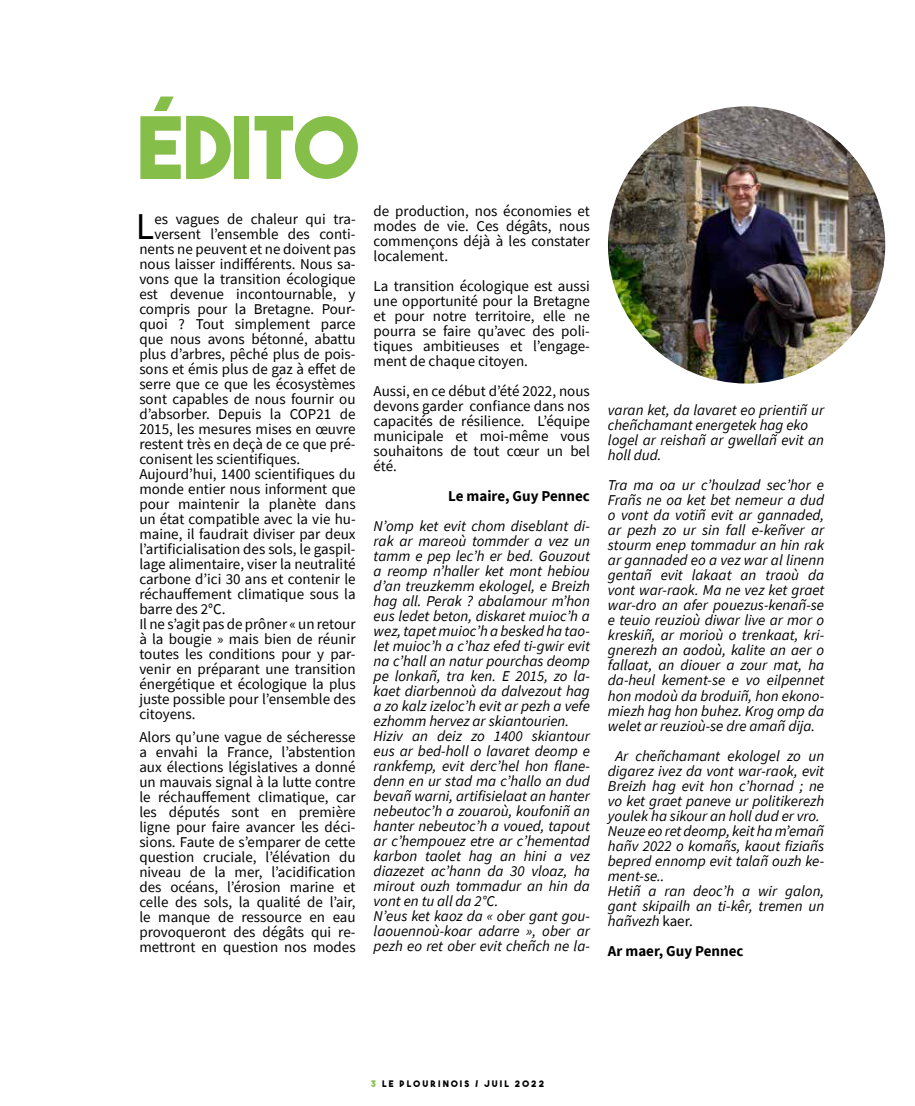
<style>
.page{position:relative;width:915px;height:1106px;background:#fff}
.page>*{position:absolute;margin:0;border:0;box-sizing:border-box;transform-origin:0 0}
.t1{font:85.5px "The Bold Font";color:#85be49}
.t2{font:37.8px "Source Sans Pro";color:#000}
.t3{font:15px/15px "Source Sans Pro";color:#000;text-align:justify}
.t4{font:italic 15px/15px "Source Sans Pro";color:#000}
.t5{font:700 15px "Source Sans Pro";color:#000}
.t6{font:9px "The Bold Font";letter-spacing:.24em;color:#000}
.s1{font-style:normal}
.s2{color:#85be49}
</style>
<div class="page">
<img style="left:607px;top:106px;width:277px;height:277px;border-radius:139px">
<h1 class="t1" style="left:137px;top:94px;width:222px">édito</h1>
<h2 class="t2" style="left:136px;top:202px;width:20px">L</h2>
<p class="t3" style="left:154px;top:211px;width:203px">es vagues de chaleur qui tra-</p>
<p class="t3" style="left:154px;top:226px;width:203px">versent l’ensemble des conti-</p>
<p class="t3" style="left:139px;top:241px;width:218px">nents ne peuvent et ne doivent pas</p>
<p class="t3" style="left:139px;top:256px;width:218px">nous laisser indifférents. Nous sa-</p>
<p class="t3" style="left:139px;top:271px;width:218px">vons que la transition écologique</p>
<p class="t3" style="left:139px;top:286px;width:218px">est devenue incontournable, y</p>
<p class="t3" style="left:139px;top:301px;width:218px">compris pour la Bretagne. Pour-</p>
<p class="t3" style="left:139px;top:316px;width:218px">quoi ? Tout simplement parce</p>
<p class="t3" style="left:139px;top:331px;width:218px">que nous avons bétonné, abattu</p>
<p class="t3" style="left:139px;top:346px;width:218px">plus d’arbres, pêché plus de pois-</p>
<p class="t3" style="left:139px;top:361px;width:218px">sons et émis plus de gaz à effet de</p>
<p class="t3" style="left:139px;top:376px;width:218px">serre que ce que les écosystèmes</p>
<p class="t3" style="left:139px;top:391px;width:218px">sont capables de nous fournir ou</p>
<p class="t3" style="left:139px;top:406px;width:218px">d’absorber. Depuis la COP21 de</p>
<p class="t3" style="left:139px;top:421px;width:218px">2015, les mesures mises en œuvre</p>
<p class="t3" style="left:139px;top:436px;width:218px">restent très en deçà de ce que pré-</p>
<p class="t3" style="left:139px;top:451px;width:162px">conisent les scientifiques.</p>
<p class="t3" style="left:139px;top:466px;width:218px">Aujourd’hui, 1400 scientifiques du</p>
<p class="t3" style="left:139px;top:481px;width:218px">monde entier nous informent que</p>
<p class="t3" style="left:139px;top:496px;width:218px">pour maintenir la planète dans</p>
<p class="t3" style="left:139px;top:511px;width:218px">un état compatible avec la vie hu-</p>
<p class="t3" style="left:139px;top:526px;width:218px">maine, il faudrait diviser par deux</p>
<p class="t3" style="left:139px;top:541px;width:218px">l’artificialisation des sols, le gaspil-</p>
<p class="t3" style="left:139px;top:556px;width:218px">lage alimentaire, viser la neutralité</p>
<p class="t3" style="left:139px;top:571px;width:218px">carbone d’ici 30 ans et contenir le</p>
<p class="t3" style="left:139px;top:586px;width:218px">réchauffement climatique sous la</p>
<p class="t3" style="left:139px;top:601px;width:88px">barre des 2°C.</p>
<p class="t3" style="left:139px;top:616px;width:218px">Il ne s’agit pas de prôner « un retour</p>
<p class="t3" style="left:139px;top:631px;width:218px">à la bougie » mais bien de réunir</p>
<p class="t3" style="left:139px;top:646px;width:218px">toutes les conditions pour y par-</p>
<p class="t3" style="left:139px;top:661px;width:218px">venir en préparant une transition</p>
<p class="t3" style="left:139px;top:676px;width:218px">énergétique et écologique la plus</p>
<p class="t3" style="left:139px;top:691px;width:218px">juste possible pour l’ensemble des</p>
<p class="t3" style="left:139px;top:706px;width:58px">citoyens.</p>
<p class="t3" style="left:139px;top:729px;width:218px">Alors qu’une vague de sécheresse a envahi la France, l’abstention aux élections législatives a donné un mauvais signal à la lutte contre le réchauffement climatique, car les députés sont en première ligne pour faire avancer les déci&shy;sions. Faute de s’emparer de cette question cruciale, l’élévation du niveau de la mer, l’acidification des océans, l’érosion marine et celle des sols, la qualité de l’air, le manque de ressource en eau provoqueront des dégâts qui re&shy;mettront en question nos modes</p>
<p class="t3" style="left:373px;top:203px;width:218px">de production, nos économies et modes de vie. Ces dégâts, nous commençons déjà à les constater localement.</p>
<p class="t3" style="left:373px;top:278px;width:218px">La transition écologique est aussi une opportunité pour la Bretagne et pour notre territoire, elle ne pourra se faire qu’avec des poli&shy;tiques ambitieuses et l’engage&shy;ment de chaque citoyen.</p>
<p class="t3" style="left:373px;top:383px;width:218px">Aussi, en ce début d’été 2022, nous devons garder confiance dans nos capacités de résilience. L’équipe municipale et moi-même vous souhaitons de tout cœur un bel été.</p>
<p class="t5" style="left:448px;top:486px;width:143px">Le maire, Guy Pennec</p>
<p class="t4" style="left:373px;top:518px;width:218px">N’omp ket evit chom diseblant di&shy;rak ar mareoù tommder a vez un tamm e pep lec’h er bed. Gouzout a reomp n’haller ket mont hebiou d’an treuzkemm ekologel, e Breizh hag all. Perak ? abalamour m’hon eus ledet beton, diskaret muioc’h a wez, tapet muioc’h a besked ha tao&shy;let muioc’h a c’haz efed ti-gwir evit na c’hall an natur pourchas deomp pe lonkañ, tra ken. E 2015, zo la&shy;kaet diarbennoù da dalvezout hag a zo kalz izeloc’h evit ar pezh a vefe ezhomm hervez ar skiantourien.<br>Hiziv an deiz zo 1400 skiantour eus ar bed-holl o lavaret deomp e rankfemp, evit derc’hel hon flane&shy;denn en ur stad ma c’hallo an dud bevañ warni, artifisielaat an hanter nebeutoc’h a zouaroù, koufoniñ an hanter nebeutoc’h a voued, tapout ar c’hempouez etre ar c’hementad karbon taolet hag an hini a vez diazezet ac’hann da 30 vloaz, ha mirout ouzh tommadur an hin da vont en tu all da 2°C.<br>N’eus ket kaoz da « ober gant gou&shy;laouennoù-koar adarre », ober ar pezh eo ret ober evit cheñch ne la-</p>
<p class="t4" style="left:607px;top:403px;width:218px">varan ket, da lavaret eo prientiñ ur cheñchamant energetek hag eko logel ar reishañ ar gwellañ evit an holl dud.</p>
<p class="t4" style="left:607px;top:478px;width:218px;text-align:justify">Tra ma oa ur c’houlzad sec’hor e Frañs ne oa ket bet nemeur a dud o vont da votiñ evit ar gannaded, ar pezh zo ur sin fall e-keñver ar stourm enep tommadur an hin rak ar gannaded eo a vez war al linenn gentañ evit lakaat an traoù da vont war-raok. Ma ne vez ket graet war-dro an afer pouezus-kenañ-se e teuio reuzioù diwar live ar mor o kreskiñ, ar morioù o trenkaat, kri&shy;gnerezh an aodoù, kalite an aer o fallaat, an diouer a zour mat, ha da-heul kement-se e vo eilpennet hon modoù da broduiñ, hon ekono&shy;miezh hag hon buhez. Krog omp da welet ar reuzioù-se dre amañ dija.</p>
<p class="t4" style="left:607px;top:748px;width:218px;text-indent:7px">Ar cheñchamant ekologel zo un digarez ivez da vont war-raok, evit<br>Breizh hag evit hon c’hornad ; ne vo ket graet paneve ur politikerezh youlek ha sikour an holl dud er vro.<br>Neuze eo ret deomp, keit ha m’emañ hañv 2022 o komañs, kaout fiziañs bepred ennomp evit talañ ouzh ke&shy;ment-se..<br>Hetiñ a ran deoc’h a wir galon, gant skipailh an ti-kêr, tremen un hañvezh <span class="s1">kaer.</span></p>
<p class="t5" style="left:607px;top:940px;width:137px">Ar maer, Guy Pennec</p>
<p class="t6" style="left:371px;top:1078px;width:175px"><span class="s2">3</span> LE PLOURINOIS / juil 2022</p>
</div>
